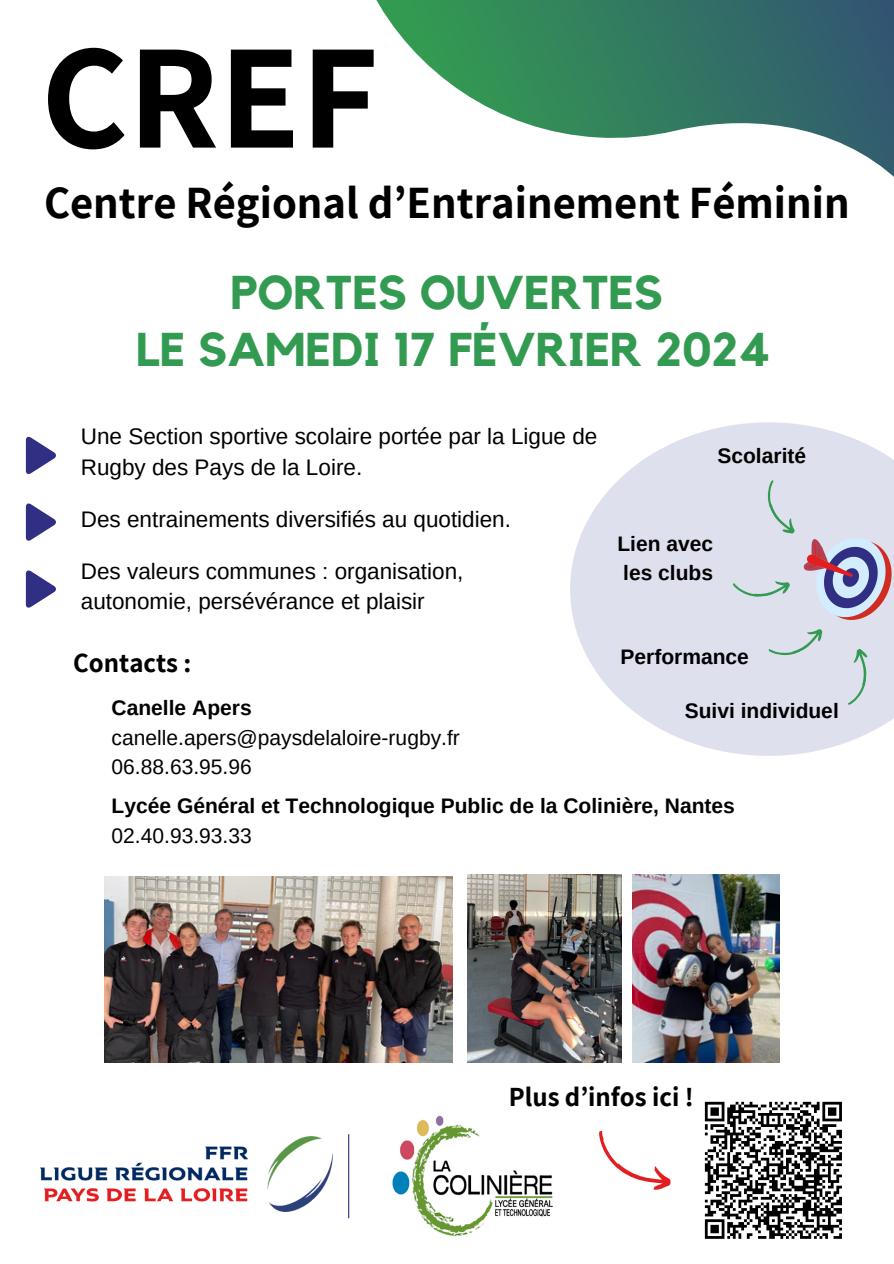
<style>
.page{position:relative;width:894px;height:1264px;background:#fff}
.page>*{position:absolute;margin:0;border:0;box-sizing:border-box;transform-origin:0 0}
.t1{font:700 150px "Assistant";color:#000}
.t2{font:700 47.1px/56.2px "Kollektif";color:#339b51;text-align:center}
.t3{font:700 45px "Assistant";color:#000}
.t4{font:700 27px "Assistant";color:#000}
.t5{font:22.5px/30.3px "Arimo";color:#000}
.t6{font:700 21px "Arimo";color:#000}
.t7{font:21px "Arimo";color:#000}
</style>
<div class="page">
<img style="left:41px;top:1136px;width:291px;height:75px">
<svg style="left:570px;top:422px;width:323px;height:334px;fill:#dfe0ed"></svg>
<svg style="left:732px;top:479px;width:161px;height:227px;background:#d2d2e0"></svg>
<hr style="left:348px;top:1134px;width:1px;height:84px;background:#312f84">
<svg style="left:26px;top:436px;width:30px;height:38px"></svg>
<svg style="left:26px;top:503px;width:30px;height:37px"></svg>
<svg style="left:26px;top:570px;width:30px;height:37px"></svg>
<img style="left:105px;top:876px;width:347px;height:186px">
<svg style="left:599px;top:1131px;width:72px;height:59px"></svg>
<img style="left:467px;top:874px;width:154px;height:188px">
<img style="left:632px;top:874px;width:147px;height:188px">
<svg style="left:376px;top:0;width:517px;height:176px"></svg>
<svg style="left:704px;top:1101px;width:138px;height:138px"></svg>
<img style="left:392px;top:1115px;width:161px;height:122px">
<p class="t1" style="left:41px;top:-6px;width:339px">CREF</p>
<h5 class="t3" style="left:44px;top:172px;width:806px">Centre Régional d’Entrainement Féminin</h5>
<p class="t2" style="left:136px;top:266px;width:635px">PORTES OUVERTES<br>LE SAMEDI 17 FÉVRIER 2024</p>
<p class="t5" style="left:81px;top:421px;width:518px">Une Section sportive scolaire portée par la Ligue de<br>Rugby des Pays de la Loire.</p>
<p class="t5" style="left:81px;top:504px;width:431px">Des entrainements diversifiés au quotidien.</p>
<h5 class="t6" style="left:717px;top:444px;width:90px">Scolarité</h5>
<p class="t6" style="left:617px;top:531px;width:97px">Lien avec</p>
<p class="t5" style="left:81px;top:556px;width:384px">Des valeurs communes : organisation,</p>
<p class="t6" style="left:623px;top:561px;width:91px">les clubs</p>
<p class="t5" style="left:81px;top:586px;width:345px">autonomie, persévérance et plaisir</p>
<p class="t4" style="left:73px;top:644px;width:120px">Contacts :</p>
<h5 class="t6" style="left:620px;top:644px;width:130px">Performance</h5>
<h2 class="t6" style="left:112px;top:696px;width:141px">Canelle Apers</h2>
<p class="t7" style="left:112px;top:725px;width:349px">canelle.apers@paysdelaloire-rugby.fr</p>
<p class="t7" style="left:112px;top:754px;width:142px">06.88.63.95.96</p>
<p class="t6" style="left:112px;top:794px;width:624px">Lycée Général et Technologique Public de la Colinière, Nantes</p>
<h5 class="t7" style="left:112px;top:823px;width:142px">02.40.93.93.33</h5>
<p class="t6" style="left:684px;top:698px;width:155px">Suivi individuel</p>
<h1 class="t4" style="left:508px;top:1077px;width:186px">Plus d’infos ici !</h1>
</div>
